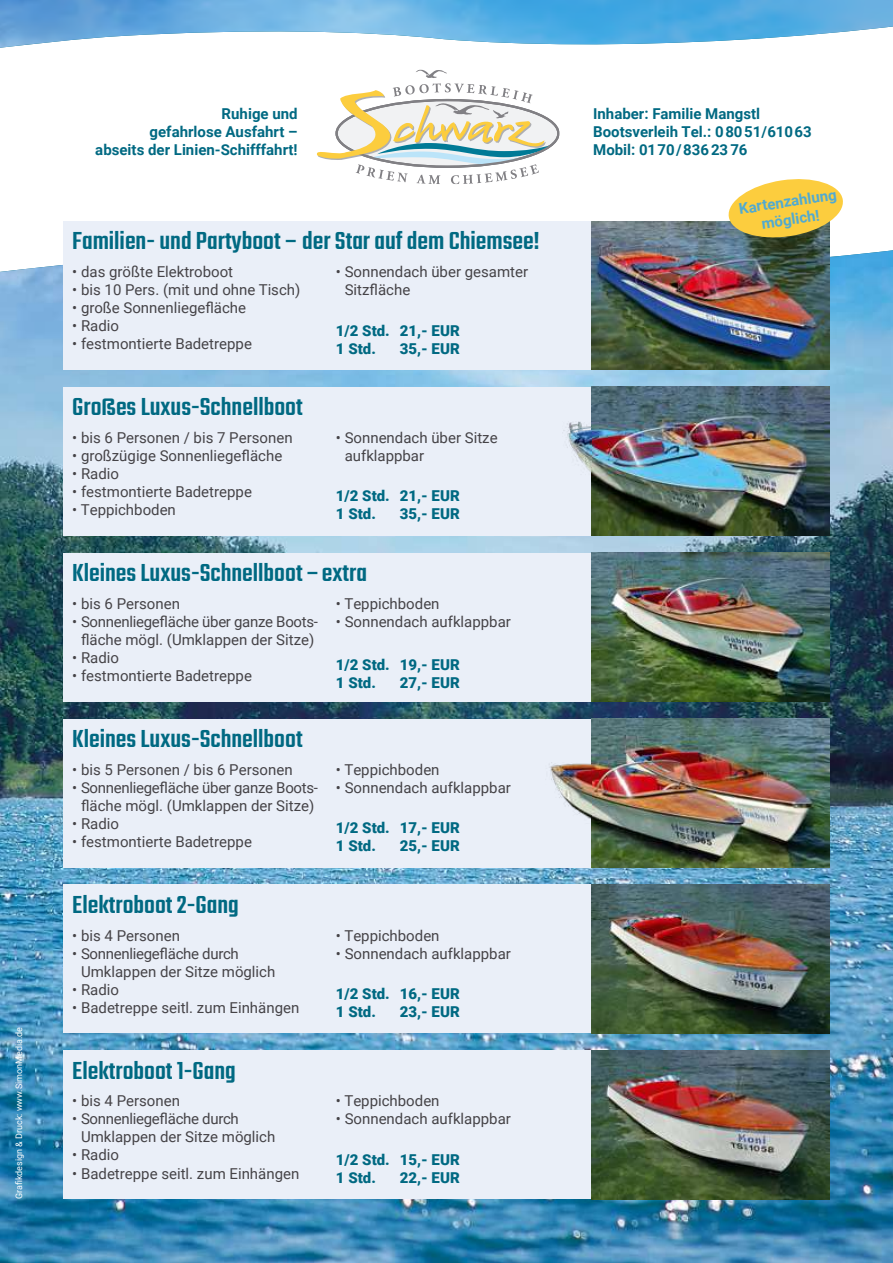
<style>
.page{position:relative;width:893px;height:1263px;background:#fff}
.page>*{position:absolute;margin:0;border:0;box-sizing:border-box;transform-origin:0 0}
.t1{font:500 27px "Teko";color:#006982}
.t2{font:15px/18px "Roboto";color:#454347}
.t3{font:900 15px/18px "Roboto";color:#006982}
.t4{font:15px/18px "Roboto";letter-spacing:-.02em;color:#454347;text-align:center}
.t5{font:700 15px/18px "Roboto";color:#006982}
.t6{font:700 15px/18px "Roboto";color:#51aad1;text-align:center}
.t7{font:9px "Roboto";color:#fff}
</style>
<div class="page">
<img style="left:0;top:249px;width:893px;height:1014px">
<img style="left:0;top:250px;width:893px;height:22px">
<img style="left:0;top:0;width:893px;height:48px">
<svg style="left:317px;top:70px;width:234px;height:114px"></svg>
<div style="left:64px;top:221px;width:765px;height:149px;background:#eaeff8"></div>
<div style="left:64px;top:387px;width:765px;height:149px;background:#eaeff8"></div>
<div style="left:64px;top:719px;width:765px;height:148px;background:#eaeff8"></div>
<div style="left:64px;top:553px;width:765px;height:149px;background:#eaeff8"></div>
<div style="left:64px;top:884px;width:765px;height:149px;background:#eaeff8"></div>
<div style="left:64px;top:1050px;width:765px;height:149px;background:#eaeff8"></div>
<img style="left:591px;top:221px;width:238px;height:149px">
<img style="left:563px;top:387px;width:266px;height:149px">
<img style="left:591px;top:553px;width:238px;height:149px">
<img style="left:549px;top:719px;width:280px;height:148px">
<img style="left:591px;top:884px;width:238px;height:149px">
<img style="left:591px;top:1050px;width:238px;height:149px">
<svg style="left:726px;top:179px;width:117px;height:62px"></svg>
<p class="t7" style="left:13px;top:1199px;width:174px;rotate:-90deg">Grafikdesign &amp; Druck: www.SimonMedia.de</p>
<p class="t5" style="left:95px;top:104px;width:204px;text-align:right">Ruhige und<br>gefahrlose Ausfahrt –<br>abseits der Linien-Schifffahrt!</p>
<h1 class="t1" style="left:72px;top:226px;width:469px">Familien- und Partyboot – der Star auf dem Chiemsee!</h1>
<p class="t2" style="left:72px;top:262px;width:162px">• das größte Elektroboot</p>
<p class="t2" style="left:72px;top:280px;width:230px">• bis 10 Pers. (mit und ohne Tisch)</p>
<p class="t2" style="left:72px;top:298px;width:175px">• große Sonnenliegefläche</p>
<p class="t2" style="left:72px;top:316px;width:48px">• Radio</p>
<p class="t2" style="left:72px;top:334px;width:181px">• festmontierte Badetreppe</p>
<h1 class="t1" style="left:72px;top:391px;width:232px">Großes Luxus-Schnellboot</h1>
<p class="t2" style="left:72px;top:428px;width:222px">• bis 6 Personen / bis 7 Personen</p>
<p class="t2" style="left:72px;top:446px;width:212px">• großzügige Sonnenliegefläche</p>
<p class="t2" style="left:72px;top:464px;width:48px">• Radio</p>
<p class="t2" style="left:72px;top:482px;width:181px">• festmontierte Badetreppe</p>
<p class="t2" style="left:72px;top:500px;width:105px">• Teppichboden</p>
<p class="t2" style="left:345px;top:262px;width:185px;text-indent:-9px">• Sonnendach über gesamter<br>Sitzfläche</p>
<p class="t3" style="left:336px;top:321px;width:125px">1/2 Std. 21,- EUR<br>1 Std.</p>
<p class="t3" style="left:400px;top:339px;width:62px">35,- EUR</p>
<p class="t2" style="left:345px;top:428px;width:154px;text-indent:-9px">• Sonnendach über Sitze aufklappbar</p>
<p class="t3" style="left:336px;top:486px;width:125px">1/2 Std. 21,- EUR<br>1 Std.</p>
<p class="t3" style="left:400px;top:504px;width:62px">35,- EUR</p>
<h1 class="t1" style="left:72px;top:557px;width:296px">Kleines Luxus-Schnellboot – extra</h1>
<p class="t2" style="left:72px;top:594px;width:109px">• bis 6 Personen</p>
<p class="t4" style="left:72px;top:612px;width:247px">• Sonnenliegefläche über ganze Boots&shy;fläche mögl. (Umklappen der Sitze)</p>
<p class="t2" style="left:72px;top:648px;width:48px">• Radio</p>
<p class="t2" style="left:72px;top:666px;width:181px">• festmontierte Badetreppe</p>
<p class="t2" style="left:336px;top:594px;width:105px">• Teppichboden</p>
<p class="t2" style="left:336px;top:612px;width:176px">• Sonnendach aufklappbar</p>
<p class="t3" style="left:336px;top:655px;width:125px">1/2 Std. 19,- EUR<br>1 Std.</p>
<p class="t3" style="left:400px;top:673px;width:62px">27,- EUR</p>
<h1 class="t1" style="left:72px;top:723px;width:232px">Kleines Luxus-Schnellboot</h1>
<p class="t2" style="left:72px;top:760px;width:222px">• bis 5 Personen / bis 6 Personen</p>
<p class="t4" style="left:72px;top:778px;width:247px">• Sonnenliegefläche über ganze Boots&shy;fläche mögl. (Umklappen der Sitze)</p>
<p class="t2" style="left:72px;top:814px;width:48px">• Radio</p>
<p class="t2" style="left:72px;top:832px;width:181px">• festmontierte Badetreppe</p>
<h1 class="t1" style="left:72px;top:889px;width:168px">Elektroboot 2-Gang</h1>
<p class="t2" style="left:72px;top:926px;width:109px">• bis 4 Personen</p>
<p class="t2" style="left:81px;top:944px;width:196px;text-indent:-9px">• Sonnenliegefläche durch<br>Umklappen der Sitze möglich</p>
<p class="t2" style="left:72px;top:980px;width:48px">• Radio</p>
<p class="t2" style="left:72px;top:998px;width:229px">• Badetreppe seitl. zum Einhängen</p>
<h1 class="t1" style="left:72px;top:1055px;width:165px">Elektroboot 1-Gang</h1>
<p class="t2" style="left:72px;top:1091px;width:109px">• bis 4 Personen</p>
<p class="t2" style="left:81px;top:1109px;width:196px;text-indent:-9px">• Sonnenliegefläche durch<br>Umklappen der Sitze möglich</p>
<p class="t2" style="left:72px;top:1145px;width:48px">• Radio</p>
<p class="t2" style="left:72px;top:1163px;width:229px">• Badetreppe seitl. zum Einhängen</p>
<p class="t2" style="left:336px;top:760px;width:105px">• Teppichboden</p>
<p class="t2" style="left:336px;top:778px;width:176px">• Sonnendach aufklappbar</p>
<p class="t3" style="left:336px;top:818px;width:125px">1/2 Std. 17,- EUR<br>1 Std.</p>
<p class="t3" style="left:400px;top:836px;width:62px">25,- EUR</p>
<p class="t2" style="left:336px;top:926px;width:105px">• Teppichboden</p>
<p class="t2" style="left:336px;top:944px;width:176px">• Sonnendach aufklappbar</p>
<p class="t3" style="left:336px;top:984px;width:125px">1/2 Std. 16,- EUR<br>1 Std.</p>
<p class="t3" style="left:400px;top:1002px;width:62px">23,- EUR</p>
<p class="t2" style="left:336px;top:1091px;width:105px">• Teppichboden</p>
<p class="t2" style="left:336px;top:1109px;width:176px">• Sonnendach aufklappbar</p>
<p class="t3" style="left:336px;top:1150px;width:125px">1/2 Std. 15,- EUR<br>1 Std.</p>
<p class="t3" style="left:400px;top:1168px;width:62px">22,- EUR</p>
<p class="t5" style="left:593px;top:104px;width:220px">Inhaber: Familie Mangstl<br>Bootsverleih Tel.: 0 80 51/6 10 63<br>Mobil: 0170/836 23 76</p>
<p class="t6" style="left:738px;top:199px;width:100px;rotate:-8deg">Kartenzahlung möglich!</p>
</div>
